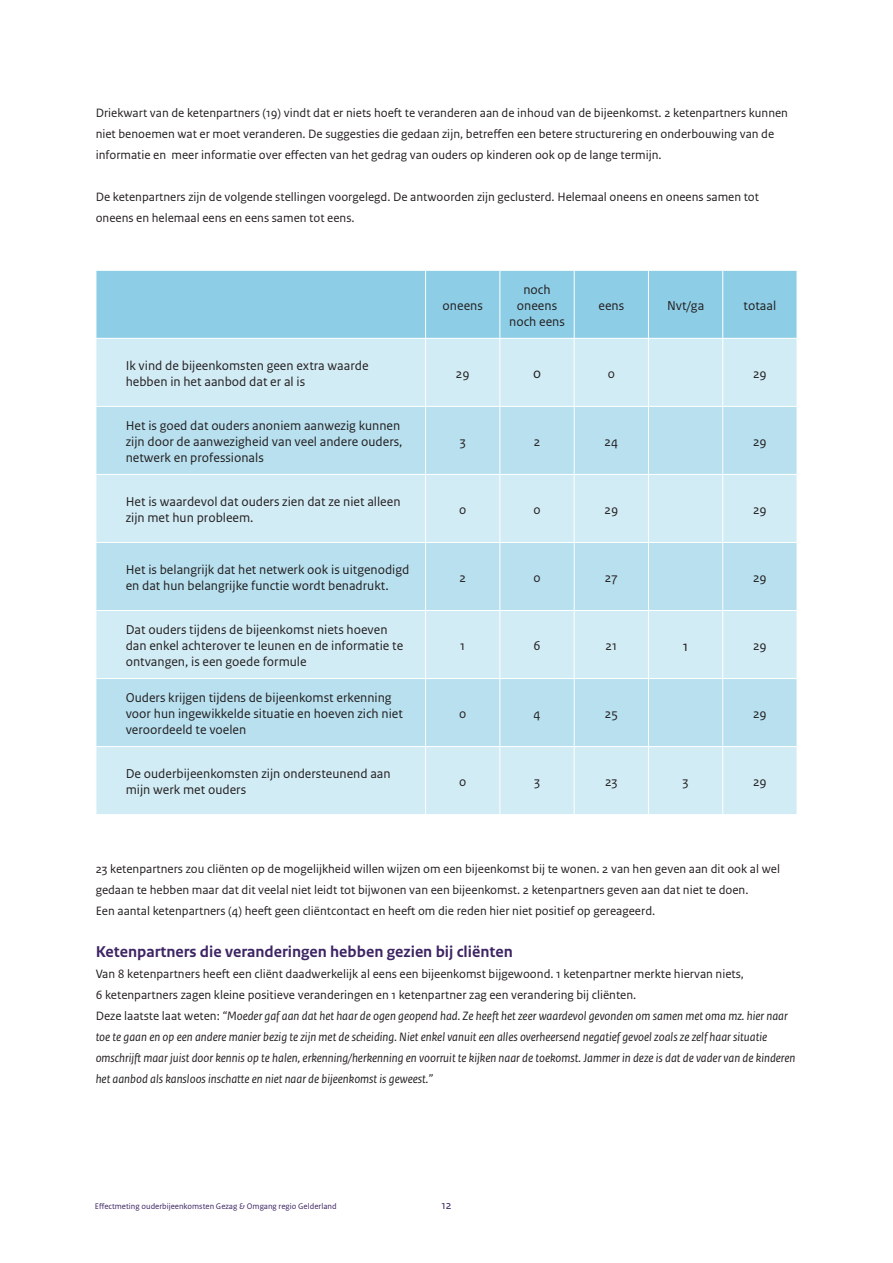
<style>
.page{position:relative;width:893px;height:1263px;background:#fff}
.page>*{position:absolute;margin:0;border:0;box-sizing:border-box;transform-origin:0 0}
.t1{font:700 16.5px "Rijksoverheid Sans Text";color:#3d2463}
.t2{font:15px "Rijksoverheid Sans Text";color:#231f20}
.t3{font:13.5px/16.2px "Rijksoverheid Sans Text";color:#231f20}
.t4{font:12.75px/21px "Rijksoverheid Sans Text";color:#231f20}
.t5{font:italic 12.75px/21px "Rijksoverheid Sans Text";color:#231f20}
.t6{font:12px "Rijksoverheid Sans Text";color:#3d2463}
.t7{font:8.55px "Rijksoverheid Sans Text";color:#3d2463}
.s1{font-style:normal}
</style>
<div class="page">
<div style="left:97px;top:271px;width:700px;height:67px;background:#8dcee6"></div>
<div style="left:97px;top:339px;width:700px;height:475px;background:#d2ecf5"></div>
<svg style="left:97px;top:407px;width:700px;height:339px;background:#c2e4f1"></svg>
<hr style="left:425px;top:271px;width:1px;height:67px;background:#fff">
<hr style="left:500px;top:271px;width:1px;height:67px;background:#fff">
<hr style="left:574px;top:271px;width:1px;height:67px;background:#fff">
<hr style="left:648px;top:271px;width:1px;height:67px;background:#fff">
<hr style="left:722px;top:271px;width:1px;height:67px;background:#fff">
<hr style="left:425px;top:339px;width:1px;height:67px;background:#fff">
<hr style="left:500px;top:339px;width:1px;height:67px;background:#fff">
<hr style="left:574px;top:339px;width:1px;height:67px;background:#fff">
<hr style="left:648px;top:339px;width:1px;height:67px;background:#fff">
<hr style="left:722px;top:339px;width:1px;height:67px;background:#fff">
<hr style="left:425px;top:407px;width:1px;height:67px;background:#fff">
<hr style="left:500px;top:407px;width:1px;height:67px;background:#fff">
<hr style="left:574px;top:407px;width:1px;height:67px;background:#fff">
<hr style="left:648px;top:407px;width:1px;height:67px;background:#fff">
<hr style="left:722px;top:407px;width:1px;height:67px;background:#fff">
<hr style="left:425px;top:475px;width:1px;height:67px;background:#fff">
<hr style="left:500px;top:475px;width:1px;height:67px;background:#fff">
<hr style="left:574px;top:475px;width:1px;height:67px;background:#fff">
<hr style="left:648px;top:475px;width:1px;height:67px;background:#fff">
<hr style="left:722px;top:475px;width:1px;height:67px;background:#fff">
<hr style="left:425px;top:543px;width:1px;height:67px;background:#fff">
<hr style="left:500px;top:543px;width:1px;height:67px;background:#fff">
<hr style="left:574px;top:543px;width:1px;height:67px;background:#fff">
<hr style="left:648px;top:543px;width:1px;height:67px;background:#fff">
<hr style="left:722px;top:543px;width:1px;height:67px;background:#fff">
<hr style="left:425px;top:611px;width:1px;height:67px;background:#fff">
<hr style="left:500px;top:611px;width:1px;height:67px;background:#fff">
<hr style="left:574px;top:611px;width:1px;height:67px;background:#fff">
<hr style="left:648px;top:611px;width:1px;height:67px;background:#fff">
<hr style="left:722px;top:611px;width:1px;height:67px;background:#fff">
<hr style="left:425px;top:679px;width:1px;height:67px;background:#fff">
<hr style="left:500px;top:679px;width:1px;height:67px;background:#fff">
<hr style="left:574px;top:679px;width:1px;height:67px;background:#fff">
<hr style="left:648px;top:679px;width:1px;height:67px;background:#fff">
<hr style="left:722px;top:679px;width:1px;height:67px;background:#fff">
<hr style="left:425px;top:747px;width:1px;height:67px;background:#fff">
<hr style="left:500px;top:747px;width:1px;height:67px;background:#fff">
<hr style="left:574px;top:747px;width:1px;height:67px;background:#fff">
<hr style="left:648px;top:747px;width:1px;height:67px;background:#fff">
<hr style="left:722px;top:747px;width:1px;height:67px;background:#fff">
<hr style="left:96px;top:406px;width:330px;height:1px;background:#fff">
<hr style="left:426px;top:406px;width:74px;height:1px;background:#fff">
<hr style="left:500px;top:406px;width:74px;height:1px;background:#fff">
<hr style="left:574px;top:406px;width:74px;height:1px;background:#fff">
<hr style="left:648px;top:406px;width:75px;height:1px;background:#fff">
<hr style="left:723px;top:406px;width:74px;height:1px;background:#fff">
<hr style="left:96px;top:474px;width:330px;height:1px;background:#fff">
<hr style="left:426px;top:474px;width:74px;height:1px;background:#fff">
<hr style="left:500px;top:474px;width:74px;height:1px;background:#fff">
<hr style="left:574px;top:474px;width:74px;height:1px;background:#fff">
<hr style="left:648px;top:474px;width:75px;height:1px;background:#fff">
<hr style="left:723px;top:474px;width:74px;height:1px;background:#fff">
<hr style="left:96px;top:542px;width:330px;height:1px;background:#fff">
<hr style="left:426px;top:542px;width:74px;height:1px;background:#fff">
<hr style="left:500px;top:542px;width:74px;height:1px;background:#fff">
<hr style="left:574px;top:542px;width:74px;height:1px;background:#fff">
<hr style="left:648px;top:542px;width:75px;height:1px;background:#fff">
<hr style="left:723px;top:542px;width:74px;height:1px;background:#fff">
<hr style="left:96px;top:610px;width:330px;height:1px;background:#fff">
<hr style="left:426px;top:610px;width:74px;height:1px;background:#fff">
<hr style="left:500px;top:610px;width:74px;height:1px;background:#fff">
<hr style="left:574px;top:610px;width:74px;height:1px;background:#fff">
<hr style="left:648px;top:610px;width:75px;height:1px;background:#fff">
<hr style="left:723px;top:610px;width:74px;height:1px;background:#fff">
<hr style="left:96px;top:678px;width:330px;height:1px;background:#fff">
<hr style="left:426px;top:678px;width:74px;height:1px;background:#fff">
<hr style="left:500px;top:678px;width:74px;height:1px;background:#fff">
<hr style="left:574px;top:678px;width:74px;height:1px;background:#fff">
<hr style="left:648px;top:678px;width:75px;height:1px;background:#fff">
<hr style="left:723px;top:678px;width:74px;height:1px;background:#fff">
<hr style="left:96px;top:746px;width:330px;height:1px;background:#fff">
<hr style="left:426px;top:746px;width:74px;height:1px;background:#fff">
<hr style="left:500px;top:746px;width:74px;height:1px;background:#fff">
<hr style="left:574px;top:746px;width:74px;height:1px;background:#fff">
<hr style="left:648px;top:746px;width:75px;height:1px;background:#fff">
<hr style="left:723px;top:746px;width:74px;height:1px;background:#fff">
<p class="t4" style="left:96px;top:103px;width:694px">Driekwart van de ketenpartners (19) vindt dat er niets hoeft te veranderen aan de inhoud van de bijeenkomst. 2 ketenpartners kunnen niet benoemen wat er moet veranderen. De suggesties die gedaan zijn, betreffen een betere structurering en onderbouwing van de informatie en meer informatie over effecten van het gedrag van ouders op kinderen ook op de lange termijn.</p>
<p class="t4" style="left:96px;top:187px;width:665px">De ketenpartners zijn de volgende stellingen voorgelegd. De antwoorden zijn geclusterd. Helemaal oneens en oneens samen tot oneens en helemaal eens en eens samen tot eens.</p>
<p class="t3" style="left:443px;top:297px;width:42px">oneens</p>
<p class="t3" style="left:509px;top:281px;width:57px;text-align:center">noch oneens noch eens</p>
<p class="t3" style="left:598px;top:297px;width:27px">eens</p>
<p class="t3" style="left:667px;top:297px;width:39px">Nvt/ga</p>
<p class="t3" style="left:744px;top:297px;width:34px">totaal</p>
<p class="t3" style="left:126px;top:357px;width:244px">Ik vind de bijeenkomsten geen extra waarde hebben in het aanbod dat er al is</p>
<p class="t3" style="left:456px;top:365px;width:15px">29</p>
<p class="t2" style="left:533px;top:365px;width:9px">0</p>
<p class="t3" style="left:608px;top:365px;width:9px">0</p>
<p class="t3" style="left:753px;top:365px;width:15px">29</p>
<p class="t3" style="left:126px;top:417px;width:278px">Het is goed dat ouders anoniem aanwezig kunnen zijn door de aanwezigheid van veel andere ouders, netwerk en professionals</p>
<p class="t3" style="left:460px;top:434px;width:7px">3</p>
<p class="t3" style="left:534px;top:434px;width:8px">2</p>
<p class="t3" style="left:604px;top:434px;width:15px">24</p>
<p class="t3" style="left:753px;top:434px;width:15px">29</p>
<p class="t3" style="left:126px;top:493px;width:276px">Het is waardevol dat ouders zien dat ze niet alleen zijn met hun probleem.</p>
<p class="t3" style="left:459px;top:502px;width:9px">0</p>
<p class="t3" style="left:533px;top:502px;width:9px">0</p>
<p class="t3" style="left:604px;top:502px;width:15px">29</p>
<p class="t3" style="left:753px;top:502px;width:15px">29</p>
<p class="t3" style="left:126px;top:561px;width:285px">Het is belangrijk dat het netwerk ook is uitgenodigd en dat hun belangrijke functie wordt benadrukt.</p>
<p class="t3" style="left:459px;top:570px;width:8px">2</p>
<p class="t3" style="left:533px;top:570px;width:9px">0</p>
<p class="t3" style="left:605px;top:570px;width:14px">27</p>
<p class="t3" style="left:753px;top:570px;width:15px">29</p>
<p class="t3" style="left:126px;top:621px;width:279px">Dat ouders tijdens de bijeenkomst niets hoeven dan enkel achterover te leunen en de informatie te ontvangen, is een goede formule</p>
<p class="t3" style="left:460px;top:638px;width:6px">1</p>
<p class="t3" style="left:533px;top:638px;width:9px">6</p>
<p class="t3" style="left:606px;top:638px;width:13px">21</p>
<p class="t2" style="left:683px;top:637px;width:7px">1</p>
<p class="t3" style="left:753px;top:638px;width:15px">29</p>
<p class="t3" style="left:126px;top:689px;width:279px">Ouders krijgen tijdens de bijeenkomst erkenning voor hun ingewikkelde situatie en hoeven zich niet veroordeeld te voelen</p>
<p class="t3" style="left:459px;top:706px;width:9px">0</p>
<p class="t3" style="left:533px;top:706px;width:9px">4</p>
<p class="t3" style="left:605px;top:706px;width:15px">25</p>
<p class="t3" style="left:753px;top:706px;width:15px">29</p>
<p class="t3" style="left:126px;top:766px;width:266px">De ouderbijeenkomsten zijn ondersteunend aan mijn werk met ouders</p>
<p class="t3" style="left:459px;top:774px;width:9px">0</p>
<p class="t3" style="left:534px;top:774px;width:7px">3</p>
<p class="t3" style="left:605px;top:774px;width:14px">23</p>
<p class="t3" style="left:683px;top:774px;width:7px">3</p>
<p class="t3" style="left:753px;top:774px;width:15px">29</p>
<p class="t4" style="left:96px;top:859px;width:686px">23 ketenpartners zou cliënten op de mogelijkheid willen wijzen om een bijeenkomst bij te wonen. 2 van hen geven aan dit ook al wel gedaan te hebben maar dat dit veelal niet leidt tot bijwonen van een bijeenkomst. 2 ketenpartners geven aan dat niet te doen.<br>Een aantal ketenpartners (4) heeft geen cliëntcontact en heeft om die reden hier niet positief op gereageerd.</p>
<p class="t1" style="left:96px;top:942px;width:419px">Ketenpartners die veranderingen hebben gezien bij cliënten</p>
<p class="t5" style="left:96px;top:964px;width:701px"><span class="s1">Van 8 ketenpartners heeft een cliënt daadwerkelijk al eens een bijeenkomst bijgewoond. 1 ketenpartner merkte hiervan niets,<br>6 ketenpartners zagen kleine positieve veranderingen en 1 ketenpartner zag een verandering bij cliënten.<br>Deze laatste laat weten:</span> “Moeder gaf aan dat het haar de ogen geopend had. Ze heeft het zeer waardevol gevonden om samen met oma mz. hier naar toe te gaan en op een andere manier bezig te zijn met de scheiding. Niet enkel vanuit een alles overheersend negatief gevoel zoals ze zelf haar situatie omschrijft maar juist door kennis op te halen, erkenning/herkenning en voorruit te kijken naar de toekomst. Jammer in deze is dat de vader van de kinderen het aanbod als kansloos inschatte en niet naar de bijeenkomst is geweest.”</p>
<p class="t7" style="left:95px;top:1201px;width:243px">Effectmeting ouderbijeenkomsten Gezag &amp; Omgang regio Gelderland</p>
<p class="t6" style="left:441px;top:1198px;width:12px">12</p>
</div>
